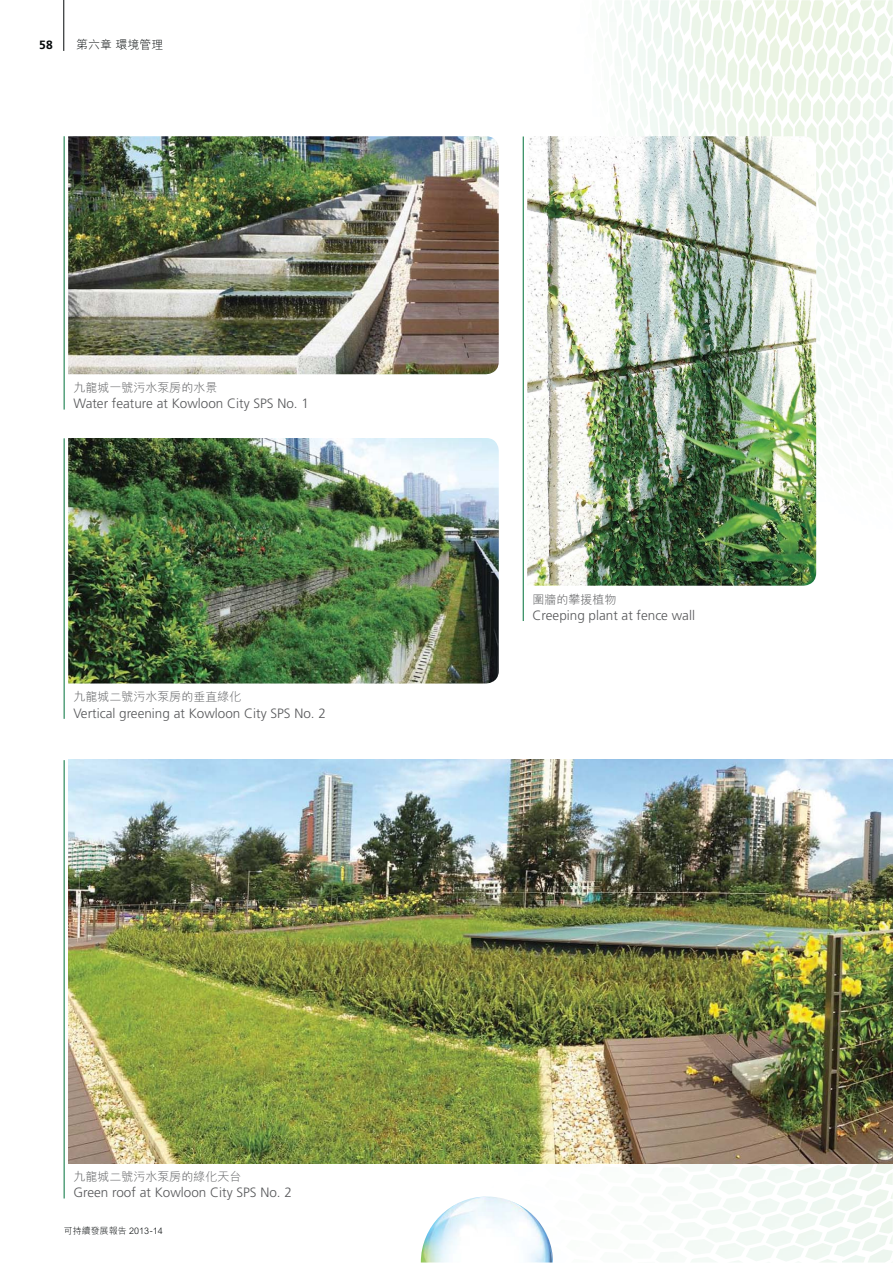
<style>
.page{position:relative;width:893px;height:1263px;background:#fff}
.page>*{position:absolute;margin:0;border:0;box-sizing:border-box;transform-origin:0 0}
.t1{font:300 13.5px "Frutiger";color:#58595b}
.t2{font:12px "M Hei HK Light E Ten B5 H";color:#58595b}
.t3{font:12px "M Hei HK Light SC700 E Ten B5 H";color:#040809}
.t4{font:700 12px "Frutiger";color:#040809}
.t5{font:9px "M Hei HK Light E Ten B5 H";color:#040809}
</style>
<div class="page">
<img style="left:485px;top:1163px;width:408px;height:35px">
<img style="left:637px;top:129px;width:236px;height:47px">
<img style="left:619px;top:30px;width:272px;height:20px">
<img style="left:619px;top:0;width:274px;height:30px">
<hr style="left:64px;top:0;width:1px;height:51px;background:#040809">
<img style="left:68px;top:136px;width:431px;height:238px">
<img style="left:68px;top:438px;width:431px;height:246px">
<hr style="left:64px;top:136px;width:1px;height:274px;background:#00723b">
<img style="left:68px;top:760px;width:825px;height:403px">
<hr style="left:64px;top:760px;width:1px;height:439px;background:#00723b">
<hr style="left:64px;top:438px;width:1px;height:281px;background:#00723b">
<img style="left:527px;top:136px;width:289px;height:450px">
<hr style="left:523px;top:136px;width:1px;height:485px;background:#00723b">
<img style="left:421px;top:1197px;width:132px;height:66px">
<p class="t4" style="left:39px;top:40px;width:15px">58</p>
<p class="t3" style="left:76px;top:40px;width:89px">第六章 環境管理</p>
<p class="t2" style="left:73px;top:383px;width:145px">九龍城一號污水泵房的水景</p>
<p class="t1" style="left:73px;top:398px;width:237px">Water feature at Kowloon City SPS No. 1</p>
<p class="t2" style="left:73px;top:692px;width:169px">九龍城二號污水泵房的垂直綠化</p>
<p class="t1" style="left:73px;top:707px;width:254px">Vertical greening at Kowloon City SPS No. 2</p>
<p class="t2" style="left:73px;top:1172px;width:169px">九龍城二號污水泵房的綠化天台</p>
<p class="t1" style="left:73px;top:1187px;width:220px">Green roof at Kowloon City SPS No. 2</p>
<p class="t5" style="left:64px;top:1227px;width:101px">可持續發展報告 2013-14</p>
<p class="t2" style="left:532px;top:594px;width:85px">圍牆的攀援植物</p>
<p class="t1" style="left:532px;top:610px;width:164px">Creeping plant at fence wall</p>
</div>
